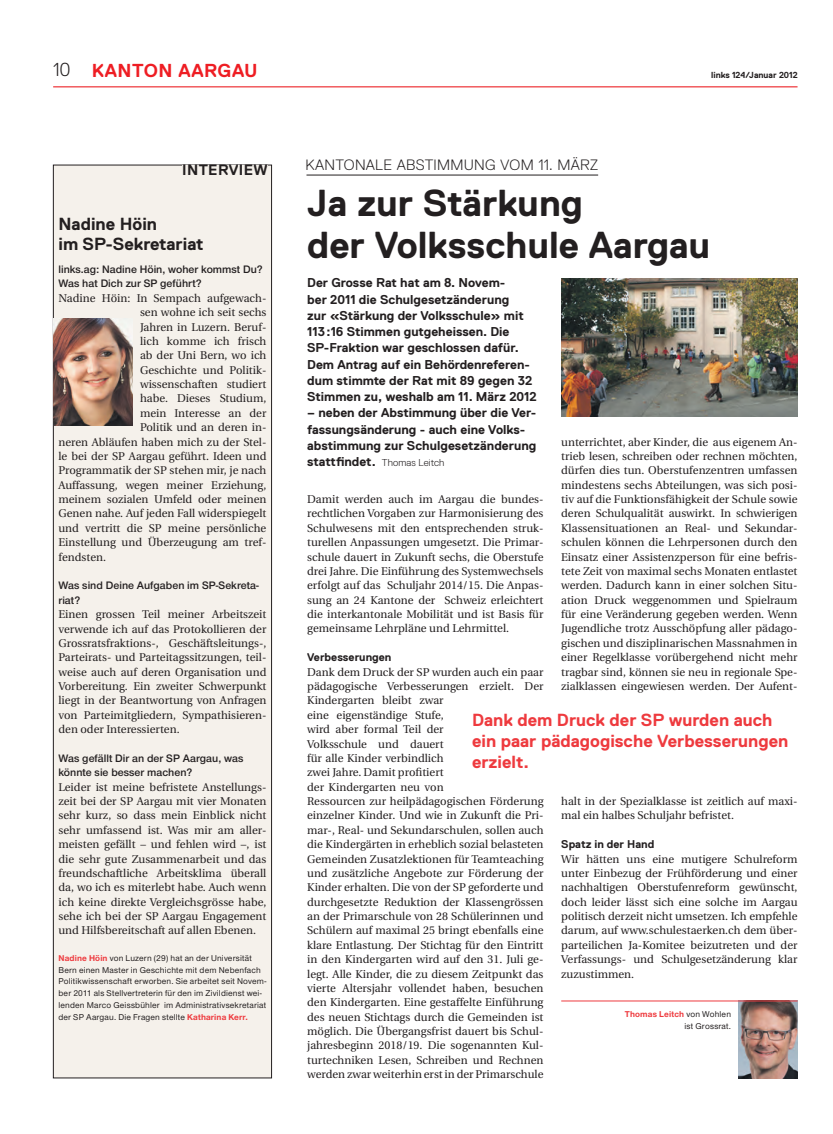
<style>
.page{position:relative;width:833px;height:1134px;background:#fff}
.page>*{position:absolute;margin:0;border:0;box-sizing:border-box;transform-origin:0 0}
.t1{font:700 37.5px/41.2px "Replica";color:#231f20}
.t2{font:700 18.75px "Replica";letter-spacing:.025em;color:#ee1d23}
.t3{font:700 17.5px/21px "Replica";color:#ee3a3e}
.t4{font:700 17.5px/20px "Replica";color:#231f20}
.t5{font:300 15px "Replica";letter-spacing:.015em;color:#231f20}
.t6{font:700 15px "Replica";letter-spacing:.02em;color:#231f20}
.t7{font:700 12.75px/16.2px "Replica";color:#231f20}
.t8{font:11.25px/14.4px "Utopia";color:#231f20;text-align:justify}
.t9{font:11.25px/14.4px "Nimbus San Nov Sem Bol";color:#231f20}
.t10{font:700 11.25px "Replica";color:#231f20}
.t11{font:500 8.75px/11.9px "Nimbus San Nov";letter-spacing:.02em;color:#231f20}
.t12{font:700 8.75px "Replica";color:#231f20}
.s1{font-weight:300;color:#231f20}
.s2{font-weight:700;color:#ee3a3e}
.s3{font-weight:300;font-size:10px}
</style>
<div class="page">
<hr style="left:53px;top:86px;width:744px;height:1px;background:#ee3a3e">
<hr style="left:306px;top:175px;width:292px;height:1px;background:#231f20">
<div style="left:53px;top:165px;width:218px;height:913px;background:#f5f1eb"></div>
<div style="left:53px;top:165px;width:219px;height:913px;border:1px solid #231f20"></div>
<div style="left:182px;top:165px;width:86px;height:20px;background:#f5f1eb"></div>
<img style="left:54px;top:318px;width:79px;height:107px">
<img style="left:739px;top:1002px;width:58px;height:76px">
<hr style="left:561px;top:1001px;width:236px;height:1px;background:#ee3a3e">
<img style="left:561px;top:279px;width:236px;height:138px">
<h2 class="t2" style="left:53px;top:60px;width:206px"><span class="s1">10</span> Kanton aargau</h2>
<p class="t12" style="left:711px;top:70px;width:88px">links 124/Januar 2012</p>
<h3 class="t6" style="left:182px;top:162px;width:74px">interview</h3>
<h3 class="t4" style="left:58px;top:214px;width:147px">Nadine Höin<br>im SP-Sekretariat</h3>
<p class="t9" style="left:58px;top:262px;width:206px">links.ag: Nadine Höin, woher kommst Du?<br>Was hat Dich zur SP geführt?</p>
<p class="t8" style="left:58px;top:291px;width:209px">Nadine Höin: In Sempach aufgewach-</p>
<p class="t8" style="left:140px;top:305px;width:128px">sen wohne ich seit sechs</p>
<p class="t8" style="left:140px;top:320px;width:128px">Jahren in Luzern. Beruf-</p>
<p class="t8" style="left:140px;top:334px;width:128px">lich komme ich frisch</p>
<p class="t8" style="left:140px;top:348px;width:128px">ab der Uni Bern, wo ich</p>
<p class="t8" style="left:140px;top:363px;width:128px">Geschichte und Politik-</p>
<p class="t8" style="left:140px;top:377px;width:128px">wissenschaften studiert</p>
<p class="t8" style="left:140px;top:392px;width:128px">habe. Dieses Studium,</p>
<p class="t8" style="left:140px;top:406px;width:128px">mein Interesse an der</p>
<p class="t8" style="left:140px;top:420px;width:128px">Politik und an deren in-</p>
<p class="t8" style="left:58px;top:435px;width:209px">neren Abläufen haben mich zu der Stel-</p>
<p class="t8" style="left:58px;top:449px;width:209px">le bei der SP Aargau geführt. Ideen und</p>
<p class="t8" style="left:58px;top:464px;width:209px">Programmatik der SP stehen mir, je nach</p>
<p class="t8" style="left:58px;top:478px;width:209px">Auffassung, wegen meiner Erziehung,</p>
<p class="t8" style="left:58px;top:492px;width:209px">meinem sozialen Umfeld oder meinen</p>
<p class="t8" style="left:58px;top:507px;width:209px">Genen nahe. Auf jeden Fall widerspiegelt</p>
<p class="t8" style="left:58px;top:521px;width:209px">und vertritt die SP meine persönliche</p>
<p class="t8" style="left:58px;top:535px;width:209px">Einstellung und Überzeugung am tref-</p>
<p class="t8" style="left:58px;top:550px;width:49px">fendsten.</p>
<p class="t9" style="left:58px;top:578px;width:202px">Was sind Deine Aufgaben im SP-Sekreta&shy;riat?</p>
<p class="t8" style="left:58px;top:607px;width:209px">Einen grossen Teil meiner Arbeitszeit verwende ich auf das Protokollieren der Grossratsfraktions-, Geschäftsleitungs-, Parteirats- und Parteitagssitzungen, teil&shy;weise auch auf deren Organisation und Vorbereitung. Ein zweiter Schwerpunkt liegt in der Beantwortung von Anfragen von Parteimitgliedern, Sympathisieren&shy;den oder Interessierten.</p>
<p class="t9" style="left:58px;top:751px;width:186px">Was gefällt Dir an der SP Aargau, was könnte sie besser machen?</p>
<p class="t8" style="left:58px;top:780px;width:209px">Leider ist meine befristete Anstellungs&shy;zeit bei der SP Aargau mit vier Monaten sehr kurz, so dass mein Einblick nicht sehr umfassend ist. Was mir am aller&shy;meisten gefällt – und fehlen wird –, ist die sehr gute Zusammenarbeit und das freundschaftliche Arbeitsklima überall da, wo ich es miterlebt habe. Auch wenn ich keine direkte Vergleichsgrösse habe, sehe ich bei der SP Aargau Engagement und Hilfsbereitschaft auf allen Ebenen.</p>
<p class="t11" style="left:58px;top:952px;width:209px"><span class="s2">Nadine Höin</span> von Luzern (29) hat an der Universität Bern einen Master in Geschichte mit dem Nebenfach Politikwissenschaft erworben. Sie arbeitet seit Novem&shy;ber 2011 als Stellvertreterin für den im Zivildienst wei&shy;lenden Marco Geissbühler im Administrativsekretariat der SP Aargau. Die Fragen stellte <span class="s2">Katharina Kerr.</span></p>
<h3 class="t5" style="left:305px;top:156px;width:138px">KANTONALE ABSTIMM</h3>
<h3 class="t5" style="left:464px;top:156px;width:136px">UNG VOM 11. MÄRZ</h3>
<h1 class="t1" style="left:307px;top:183px;width:404px">Ja zur Stärkung<br>der Volksschule Aargau</h1>
<p class="t7" style="left:307px;top:275px;width:231px">Der Grosse Rat hat am 8. N ovem-<br>ber 2011 die Schulgesetzänderung<br>zur «Stärkung der Volksschule» mit 113:16 Stimmen gutgeheissen. Die SP-Fraktion war geschlossen dafür.<br>Dem Antrag auf ein Behördenreferen&shy;dum stimmte der Rat mit 89 gegen 32<br>Stimmen zu, weshalb am 11. März 2012</p>
<p class="t7" style="left:307px;top:405px;width:231px">– neben der Abstimmung über die Ver&shy;fassungsänderung - auch eine Volks&shy;abstimmung zur Schulgesetzänderung stattfindet. <span class="s3">THOMAS LEITCH</span></p>
<p class="t8" style="left:561px;top:435px;width:238px">unterrichtet, aber Kinder, die aus eigenem An&shy;trieb lesen, schreiben oder rechnen möchten, dürfen dies tun. Oberstufenzentren umfassen mindestens sechs Abteilungen, was sich posi&shy;tiv auf die Funktionsfähigkeit der Schule sowie deren Schulqualität auswirkt. In schwierigen Klassensituationen an Real- und Sekundar&shy;schulen können die Lehrpersonen durch den Einsatz einer Assistenzperson für eine befris&shy;tete Zeit von maximal sechs Monaten entlastet werden. Dadurch kann in einer solchen Situ&shy;ation Druck weggenommen und Spielraum für eine Veränderung gegeben werden. Wenn Jugendliche trotz Ausschöpfung aller pädago&shy;gischen und disziplinarischen Massnahmen in einer Regelklasse vorübergehend nicht mehr tragbar sind, können sie neu in regionale Spe&shy;zialklassen eingewiesen werden. Der Aufent-</p>
<p class="t8" style="left:307px;top:492px;width:238px">Damit werden auch im Aargau die bundes&shy;rechtlichen Vorgaben zur Harmonisierung des Schulwesens mit den entsprechenden struk&shy;turellen Anpassungen umgesetzt. Die Primar&shy;schule dauert in Zukunft sechs, die Oberstufe drei Jahre. Die Einführung des Systemwechsels erfolgt auf das Schuljahr 2014/15. Die Anpas&shy;sung an 24 Kantone der Schweiz erleichtert die interkantonale Mobilität und ist Basis für gemeinsame Lehrpläne und Lehrmittel.</p>
<p class="t10" style="left:307px;top:651px;width:86px">Verbesserungen</p>
<p class="t8" style="left:307px;top:665px;width:238px;text-align:left">Dank dem Druck der SP wurden auch ein paar pädagogische Verbesserungen erzielt. Der Kindergarten bleibt zwar<br>eine eigenständige Stufe,<br>wird aber formal Teil der<br>Volksschule und dauert<br>für alle Kinder verbindlich<br>zwei Jahre. Damit profitiert<br>der Kindergarten neu von<br>Ressourcen zur heilpädagogischen Förderung einzelner Kinder. Und wie in Zukunft die Pri&shy;mar-, Real- und Sekundarschulen, sollen auch die Kindergärten in erheblich sozial belasteten Gemeinden Zusatzlektionen für Teamteaching und zusätzliche Angebote zur Förderung der Kinder erhalten. Die von der SP geforderte und durchgesetzte Reduktion der Klassengrössen an der Primarschule von 28 Schülerinnen und Schülern auf maximal 25 bringt ebenfalls eine klare Entlastung. Der Stichtag für den Eintritt in den Kindergarten wird auf den 31. Juli ge&shy;legt. Alle Kinder, die zu diesem Zeitpunkt das vierte Altersjahr vollendet haben, besuchen den Kindergarten. Eine gestaffelte Einführung des neuen Stichtags durch die Gemeinden ist möglich. Die Übergangsfrist dauert bis Schul&shy;jahresbeginn 2018/19. Die sogenannten Kul&shy;turtechniken Lesen, Schreiben und Rechnen werden zwar weiterhin erst in der Primarschule</p>
<h3 class="t3" style="left:472px;top:709px;width:318px">Dank dem Druck der SP wurden auch ein paar pädagogische Verbesserungen erzielt.</h3>
<p class="t8" style="left:561px;top:794px;width:238px">halt in der Spezialklasse ist zeitlich auf maxi&shy;mal ein halbes Schuljahr befristet.</p>
<p class="t10" style="left:561px;top:838px;width:95px">Spatz in der Hand</p>
<p class="t8" style="left:561px;top:852px;width:238px">Wir hätten uns eine mutigere Schulreform unter Einbezug der Frühförderung und einer nachhaltigen Oberstufenreform gewünscht, doch leider lässt sich eine solche im Aargau politisch derzeit nicht umsetzen. Ich empfehle darum, auf www.schulestaerken.ch dem über&shy;parteilichen Ja-Komitee beizutreten und der Verfassungs- und Schulgesetzänderung klar zuzustimmen.</p>
<p class="t11" style="left:625px;top:1008px;width:108px;text-align:right"><span class="s2">Thomas Leitch</span> von Wohlen ist Grossrat.</p>
</div>
